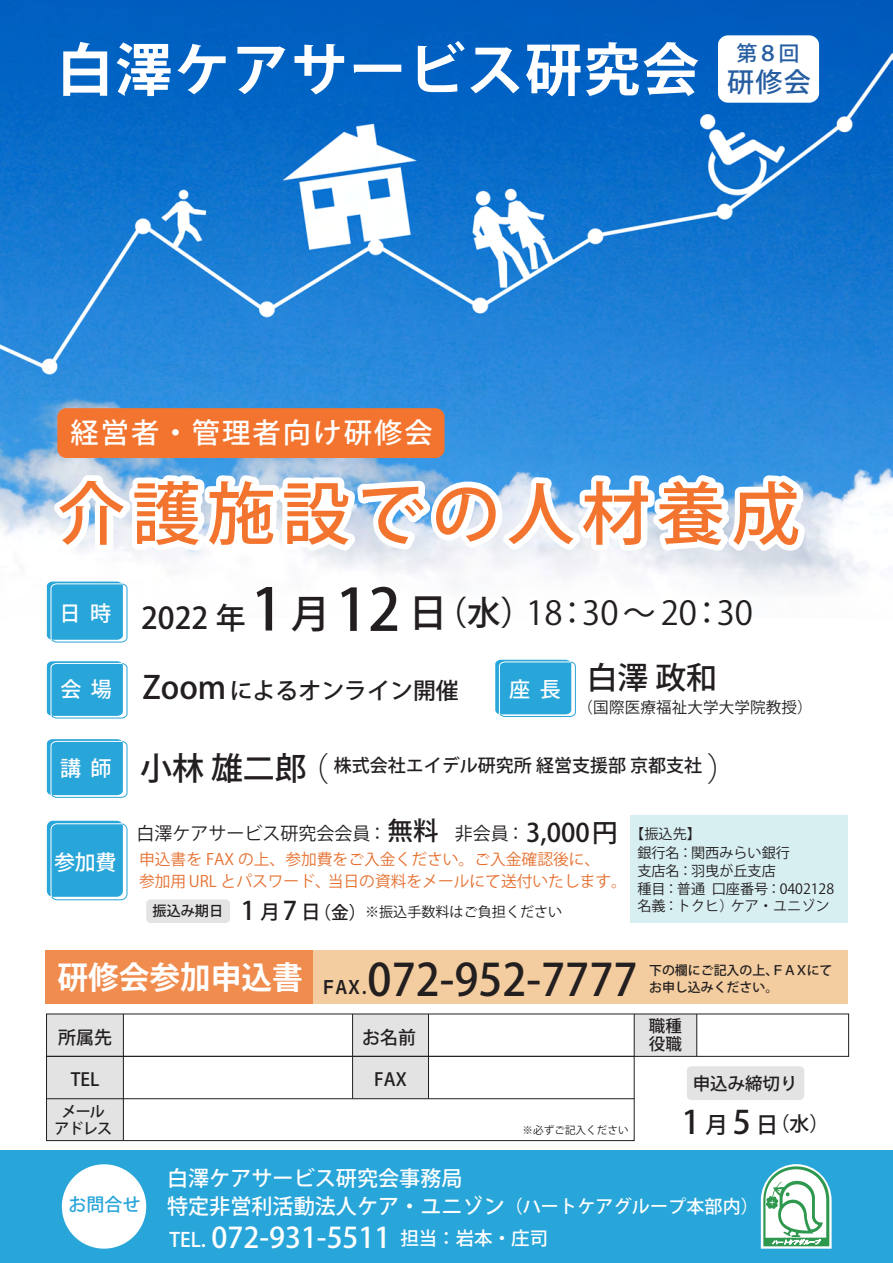
<style>
.page{position:relative;width:893px;height:1263px;background:#fff}
.page>*{position:absolute;margin:0;border:0;box-sizing:border-box;transform-origin:0 0}
.t1{font:500 68.1px "Koz Go Pro";letter-spacing:.1em;color:#f3742e}
.t2{font:500 57.75px "Koz Go Pr 6 N";color:#231f20}
.t3{font:700 57.15px "Koz Go Pro";letter-spacing:.025em;color:#fff}
.t4{font:500 44.25px "Koz Go Pro";color:#231f20}
.t5{font:32.85px "Koz Go Pr 6 N";color:#231f20}
.t6{font:700 31.5px "Koz Go Pro";color:#fff}
.t7{font:500 31.5px "Koz Go Pr 6 N";color:#231f20}
.t8{font:500 30.9px "Koz Go Pr 6 N";color:#231f20}
.t9{font:500 29.85px "Koz Go Pr 6 N";color:#231f20}
.t10{font:500 28.35px "Koz Go Pro";color:#fff}
.t11{font:500 28.05px "Koz Go Pro";letter-spacing:.075em;color:#fff}
.t12{font:500 27px "Koz Go Pro";color:#275ea2}
.t13{font:500 25.5px "Koz Go Pr 6 N";color:#231f20}
.t14{font:500 22.95px "Koz Go Pr 6 N";color:#231f20}
.t15{font:500 22.65px "Koz Go Pro";color:#231f20}
.t16{font:500 21.15px/28px "Koz Go Pro";color:#fff}
.t17{font:500 21px "Koz Go Pr 6 N";color:#fff}
.t18{font:500 21px "Koz Go Pro";color:#275ea2}
.t19{font:500 19.8px "Koz Go Pro";color:#231f20}
.t20{font:500 18.45px "Koz Go Pro";color:#fff}
.t21{font:700 18.15px "Koz Go Pro";color:#231f20;scale:.88 1}
.t22{font:500 18px "Koz Go Pro";color:#231f20}
.t23{font:18px "Koz Go Pr 6 N";color:#231f20}
.t24{font:500 18px "Koz Go Pro";color:#28a5d9}
.t25{font:500 17.7px "Koz Go Pro";color:#231f20}
.t26{font:500 17.4px "Koz Go Pro";color:#231f20}
.t27{font:500 16.5px/18px "Koz Go Pro";color:#231f20}
.t28{font:15.75px/21.8px "Koz Go Pro";color:#e67131}
.t29{font:15.45px "Koz Go Pr 6 N";letter-spacing:.01em;color:#231f20}
.t30{font:500 15px/16.5px "Koz Go Pro";letter-spacing:-.05em;color:#231f20;text-align:center}
.t31{font:14.1px/17.7px "Koz Go Pr 6 N";color:#231f20}
.t32{font:14.1px "Koz Go Pro";color:#231f20}
.t33{font:500 14.1px "Koz Go Pro";color:#231f20}
.t34{font:500 12.9px "Koz Go Pro";color:#231f20}
.t35{font:10.5px "Koz Go Pr 6 N";letter-spacing:.01em;color:#231f20}
.s1{font-size:39px}
.s2{font-size:33.45px}
.s3{font-family:"Koz Go Pr 6 N";font-size:31.95px}
.s4{font-family:"Koz Go Pr 6 N";font-weight:300;font-size:33px}
.s5{font-weight:400;font-size:18px}
.s6{font-size:25.5px}
.s7{font-size:19.5px}
.s8{font-size:32.1px}
.s9{font-size:18px}
.s10{font-size:19.65px}
</style>
<div class="page">
<img style="left:0;top:0;width:893px;height:617px">
<div style="left:0;top:1151px;width:893px;height:112px;background:#28a5d9"></div>
<div style="left:146px;top:899px;width:84px;height:24px;background:#e3e3e3;border-radius:4px"></div>
<div style="left:630px;top:816px;width:218px;height:107px;background:#d8eff2"></div>
<div style="left:687px;top:1066px;width:117px;height:34px;background:#e3e3e3;border-radius:4px"></div>
<div style="left:62px;top:1164px;width:84px;height:85px;background:#fff;border-radius:50%"></div>
<div style="left:46px;top:1014px;width:77px;height:126px;background:#e3e3e3"></div>
<div style="left:353px;top:1014px;width:75px;height:85px;background:#e3e3e3"></div>
<div style="left:634px;top:1014px;width:63px;height:42px;background:#e3e3e3"></div>
<svg style="left:47px;top:582px;width:81px;height:61px;background:#40afdd"></svg>
<svg style="left:47px;top:661px;width:81px;height:58px;background:#41afdd"></svg>
<svg style="left:495px;top:660px;width:81px;height:57px;background:#3faedd"></svg>
<div style="left:47px;top:821px;width:76px;height:76px;background:#28a5d9;border-radius:6px"></div>
<svg style="left:50px;top:823px;width:78px;height:77px"></svg>
<svg style="left:40px;top:468px;width:153px;height:92px"></svg>
<svg style="left:193px;top:0;width:94px;height:565px;background:#3c8cd6"></svg>
<svg style="left:273px;top:449px;width:444px;height:111px"></svg>
<svg style="left:717px;top:0;width:103px;height:563px;background:#4391d8"></svg>
<svg style="left:47px;top:739px;width:81px;height:59px;background:#40afdd"></svg>
<div style="left:718px;top:35px;width:101px;height:68px;background:#fff;border-radius:10px"></div>
<svg style="left:761px;top:1164px;width:71px;height:85px;background:#add8c8"></svg>
<div style="left:46px;top:1056px;width:589px;height:85px;border:1px solid #231f20"></div>
<hr style="left:696px;top:1014px;width:1px;height:42px;background:#231f20">
<hr style="left:634px;top:1014px;width:1px;height:42px;background:#231f20">
<hr style="left:428px;top:1014px;width:1px;height:85px;background:#231f20">
<hr style="left:352px;top:1014px;width:1px;height:85px;background:#231f20">
<hr style="left:123px;top:1014px;width:1px;height:126px;background:#231f20">
<hr style="left:46px;top:1098px;width:588px;height:1px;background:#231f20">
<div style="left:45px;top:950px;width:803px;height:53px;background:#f3cd9f"></div>
<div style="left:45px;top:950px;width:268px;height:53px;background:#f08c4e"></div>
<div style="left:57px;top:408px;width:388px;height:50px;background:#f3742e;border-radius:9px"></div>
<h3 class="t3" style="left:57px;top:33px;width:644px">白澤ケアサービス研究会</h3>
<h3 class="t18" style="left:737px;top:40px;width:64px">第８回</h3>
<h3 class="t12" style="left:727px;top:65px;width:85px">研修会</h3>
<h3 class="t11" style="left:71px;top:415px;width:364px">経営者・管理者向け研修会</h3>
<h1 class="t1" style="left:58px;top:470px;width:744px">介護施設での人材養成</h1>
<h3 class="t17" style="left:60px;top:602px;width:53px">日 時</h3>
<h3 class="t9" style="left:141px;top:601px;width:106px">2022 年</h3>
<h2 class="t2" style="left:251px;top:577px;width:285px">1 <span class="s1">月</span>12 <span class="s1">日</span><span class="s2">（水）</span></h2>
<h3 class="t5" style="left:526px;top:594px;width:228px">18：30 ～ 20：30</h3>
<h3 class="t17" style="left:60px;top:678px;width:53px">会 場</h3>
<h3 class="t7" style="left:142px;top:670px;width:85px">Zoom</h3>
<h3 class="t14" style="left:230px;top:678px;width:231px">によるオンライン開催</h3>
<h3 class="t8" style="left:509px;top:660px;width:209px"><sub>座</sub> <sub>長</sub> 白澤 政和</h3>
<p class="t29" style="left:578px;top:698px;width:237px">（国際医療福祉大学大学院教授）</p>
<h3 class="t17" style="left:60px;top:756px;width:53px">講 師</h3>
<p class="t22" style="left:140px;top:754px;width:601px"><span class="s3">小林 雄二郎</span><span class="s4">（</span>株式会社エイデル研究所 経営支援部 京都支社<span class="s4">）</span></p>
<h3 class="t17" style="left:54px;top:850px;width:64px">参加費</h3>
<h3 class="t13" style="left:388px;top:818px;width:232px">無料 <span class="s5">非会員：</span>3,000円</h3>
<p class="t23" style="left:136px;top:823px;width:252px">白澤ケアサービス研究会会員：</p>
<p class="t31" style="left:637px;top:824px;width:182px;line-height:19.5px;text-indent:-7px">【振込先】<br>銀行名：関西みらい銀行　　</p>
<p class="t31" style="left:637px;top:862px;width:198px">支店名：羽曳が丘支店<br>種目：普通 口座番号：0402128名義：トクヒ）ケア・ユニゾン</p>
<p class="t28" style="left:139px;top:849px;width:489px">申込書を FAX の上、参加費をご入金ください。ご入金確認後に、<br>参加用 URL とパスワード、当日の資料をメールにて送付いたします。</p>
<p class="t32" style="left:365px;top:903px;width:199px">※振込手数料はご負担ください</p>
<p class="t33" style="left:153px;top:902px;width:169px">振込み期日 <span class="s6">1</span> <span class="s7">月 日</span></p>
<p class="t25" style="left:283px;top:901px;width:85px"><span class="s6">7</span> （金）</p>
<h3 class="t6" style="left:57px;top:957px;width:247px">研修会参加申込書</h3>
<h3 class="t4" style="left:368px;top:951px;width:271px">072-952-7777</h3>
<p class="t21" style="left:321px;top:975px;width:67px">ＦＡＸ．</p>
<p class="t34" style="left:649px;top:962px;width:185px">下の欄にご記入の上、ＦＡＸにて</p>
<p class="t34" style="left:649px;top:979px;width:131px">お申し込みください。</p>
<p class="t22" style="left:58px;top:1025px;width:55px">所属先</p>
<p class="t22" style="left:362px;top:1025px;width:55px">お名前</p>
<p class="t27" style="left:649px;top:1018px;width:34px">職種役職</p>
<p class="t22" style="left:71px;top:1068px;width:30px">TEL</p>
<p class="t30" style="left:54px;top:1104px;width:59px">メールアドレス</p>
<p class="t22" style="left:374px;top:1068px;width:34px">FAX</p>
<p class="t26" style="left:693px;top:1073px;width:106px">申込み締切り</p>
<h3 class="t15" style="left:682px;top:1110px;width:98px"><span class="s8">1</span>月 日</h3>
<p class="t19" style="left:733px;top:1111px;width:98px"><span class="s8">5</span> （水）</p>
<p class="t35" style="left:523px;top:1124px;width:107px">※必ずご記入ください</p>
<p class="t24" style="left:69px;top:1193px;width:73px">お問合せ</p>
<h3 class="t16" style="left:167px;top:1166px;width:593px">白澤ケアサービス研究会事務局<br>特定非営利活動法人ケア・ユニゾン<span class="s9">（ハートケアグループ本部内）</span></h3>
<p class="t20" style="left:400px;top:1227px;width:149px">担当：岩本・庄司</p>
<h3 class="t10" style="left:170px;top:1219px;width:222px"><span class="s10">TEL．</span>072-931-5511</h3>
</div>
